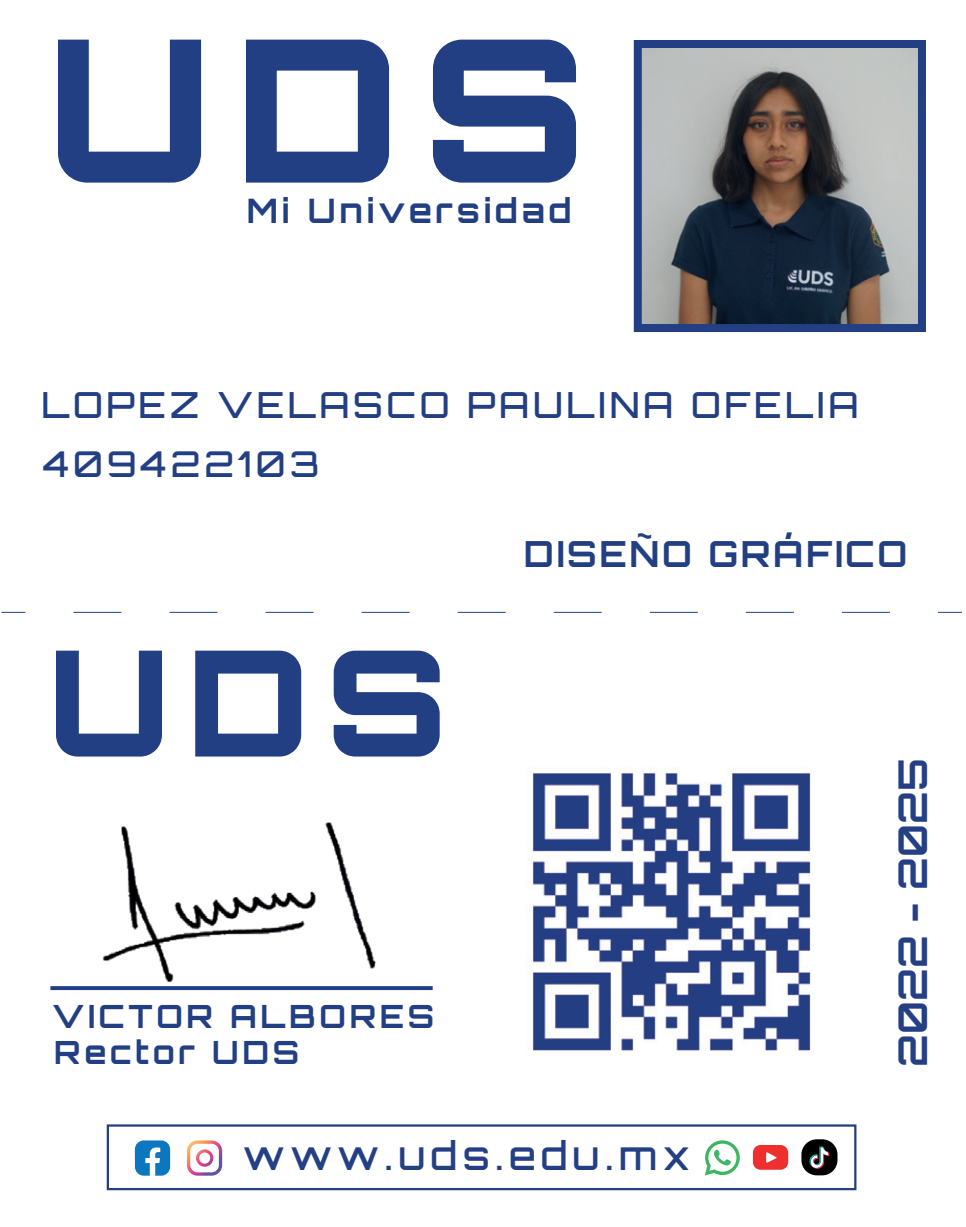
<style>
.page{position:relative;width:966px;height:1227px;background:#fff}
.page>*{position:absolute;margin:0;border:0;box-sizing:border-box;transform-origin:0 0}
.t1{font:700 39.6px "Orbitron";color:#243f84}
.t2{font:500 39.2px "Orbitron";letter-spacing:.135em;color:#243f84}
.t3{font:500 36px "Orbitron";letter-spacing:.1em;color:#233f83}
.t4{font:700 36px "Orbitron";letter-spacing:.075em;color:#233f83}
.t5{font:500 35.6px "Orbitron";letter-spacing:.115em;color:#233f83}
.t6{font:700 33.6px "Orbitron";letter-spacing:.115em;color:#233f83}
.t7{font:700 32px/36px "Orbitron";letter-spacing:.115em;color:#233f83}
</style>
<div class="page">
<img style="left:642px;top:49px;width:274px;height:274px">
<div style="left:633px;top:40px;width:292px;height:292px;border:8px solid #233f83"></div>
<svg style="left:58px;top:40px;width:143px;height:143px"></svg>
<svg style="left:246px;top:40px;width:143px;height:143px"></svg>
<svg style="left:433px;top:40px;width:143px;height:143px"></svg>
<svg style="left:56px;top:651px;width:106px;height:105px"></svg>
<svg style="left:195px;top:651px;width:106px;height:105px"></svg>
<svg style="left:334px;top:651px;width:105px;height:105px"></svg>
<div style="left:50px;top:986px;width:382px;height:4px;border:2px solid #233f83"></div>
<img style="left:94px;top:822px;width:288px;height:169px">
<img style="left:531px;top:770px;width:280px;height:281px">
<svg style="left:1px;top:612px;width:24px;height:1px"></svg>
<svg style="left:73px;top:612px;width:817px;height:1px"></svg>
<svg style="left:938px;top:612px;width:23px;height:1px"></svg>
<svg style="left:187px;top:1140px;width:35px;height:36px"></svg>
<svg style="left:705px;top:1140px;width:34px;height:35px"></svg>
<svg style="left:752px;top:1145px;width:36px;height:25px"></svg>
<div style="left:107px;top:1124px;width:749px;height:66px;border:2px solid #243f84"></div>
<div style="left:801px;top:1139px;width:36px;height:36px;background:#000001;border-radius:15px"></div>
<svg style="left:809px;top:1146px;width:20px;height:23px"></svg>
<svg style="left:135px;top:1140px;width:35px;height:36px"></svg>
<p class="t6" style="left:247px;top:191px;width:326px">Mi Universidad</p>
<p class="t3" style="left:41px;top:382px;width:818px">LOPEZ VELASCO PAULINA OFELIA</p>
<p class="t5" style="left:43px;top:442px;width:277px">409422103</p>
<p class="t7" style="left:52px;top:998px;width:383px">VICTOR ALBORES<br>Rector UDS</p>
<p class="t4" style="left:524px;top:532px;width:385px">DISEÑO GRÁFICO</p>
<p class="t1" style="left:888px;top:1067px;width:310px;rotate:-90deg">2022 - 2025</p>
<p class="t2" style="left:243px;top:1131px;width:448px">www.uds.edu.mx</p>
</div>
